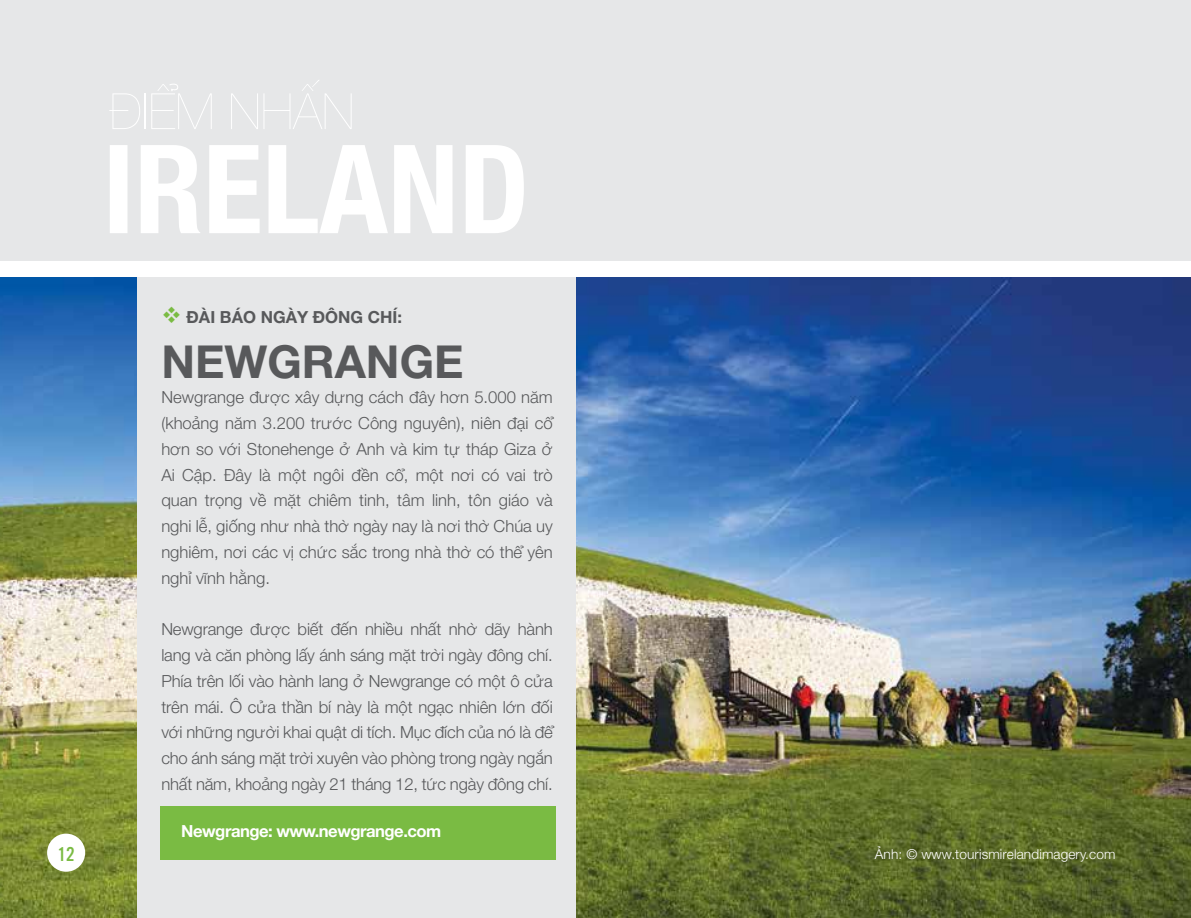
<style>
.page{position:relative;width:1191px;height:918px;background:#fff}
.page>*{position:absolute;margin:0;border:0;box-sizing:border-box;transform-origin:0 0}
.t1{font:200 50.05px "Helvetica Neue";color:#fff}
.t2{font:700 45.5px "Helvetica Neue";color:#58595b}
.t3{font:20.82px "UTM Alter Gothic";color:#7abb43}
.t4{font:300 16.62px/25.7px "Helvetica Neue";letter-spacing:-.01em;color:#58595b;text-align:justify}
.t5{font:700 16.62px "Helvetica Neue";letter-spacing:-.03em;color:#fff}
.t6{font:700 16.62px "Helvetica Neue";color:#58595b}
.t7{font:300 13.65px "Helvetica Neue";letter-spacing:.01em;color:#fff}
.s1{color:#7abb43}
</style>
<div class="page">
<div style="left:0;top:0;width:1191px;height:260px;background:#e6e7e8"></div>
<svg style="left:110px;top:145px;width:414px;height:88px"></svg>
<img style="left:0;top:277px;width:1191px;height:641px">
<div style="left:137px;top:277px;width:438px;height:641px;background:#e6e7e8"></div>
<div style="left:160px;top:806px;width:395px;height:53px;background:#7abb43"></div>
<div style="left:47px;top:833px;width:38px;height:38px;background:#fff;border-radius:50%"></div>
<h1 class="t1" style="left:110px;top:72px;width:241px">ĐIỂM NHẤN</h1>
<p class="t6" style="left:161px;top:304px;width:242px"><span class="s1">❖</span> Đài báo ngày Đô ng chí:</p>
<h2 class="t2" style="left:161px;top:326px;width:304px">Newgrange</h2>
<p class="t4" style="left:161px;top:384px;width:393px">Newgrange được xây dựng cách đây hơn 5.000 năm (khoảng năm 3.200 trước Công nguyên), niên đại cổ hơn so với Stonehenge ở Anh và kim tự tháp Giza ở Ai Cập. Đây là một ngôi đền cổ, một nơi có vai trò quan trọng về mặt chiêm tinh, tâm linh, tôn giáo và nghi lễ, giống như nhà thờ ngày nay là nơi thờ Chúa uy nghiêm, nơi các vị chức sắc trong nhà thờ có thể yên nghỉ vĩnh hằng.</p>
<p class="t4" style="left:161px;top:615px;width:393px">Newgrange được biết đến nhiều nhất nhờ dãy hành lang và căn phòng lấy ánh sáng mặt trời ngày đông chí.<br>Phía trên lối vào hành lang ở Newgrange có một ô cửa trên mái. Ô cửa thần bí này là một ngạc nhiên lớn đối với những người khai quật di tích. Mục đích của nó là để cho ánh sáng mặt trời xuyên vào phòng trong ngày ngắn nhất năm, khoảng ngày 21 tháng 12, tức ngày đông chí.</p>
<p class="t5" style="left:181px;top:817px;width:261px">Newgrange: www.newgrange.com</p>
<p class="t3" style="left:58px;top:840px;width:19px">12</p>
<p class="t7" style="left:875px;top:843px;width:242px">Ảnh: © www.tourismirelandimagery.com</p>
</div>
